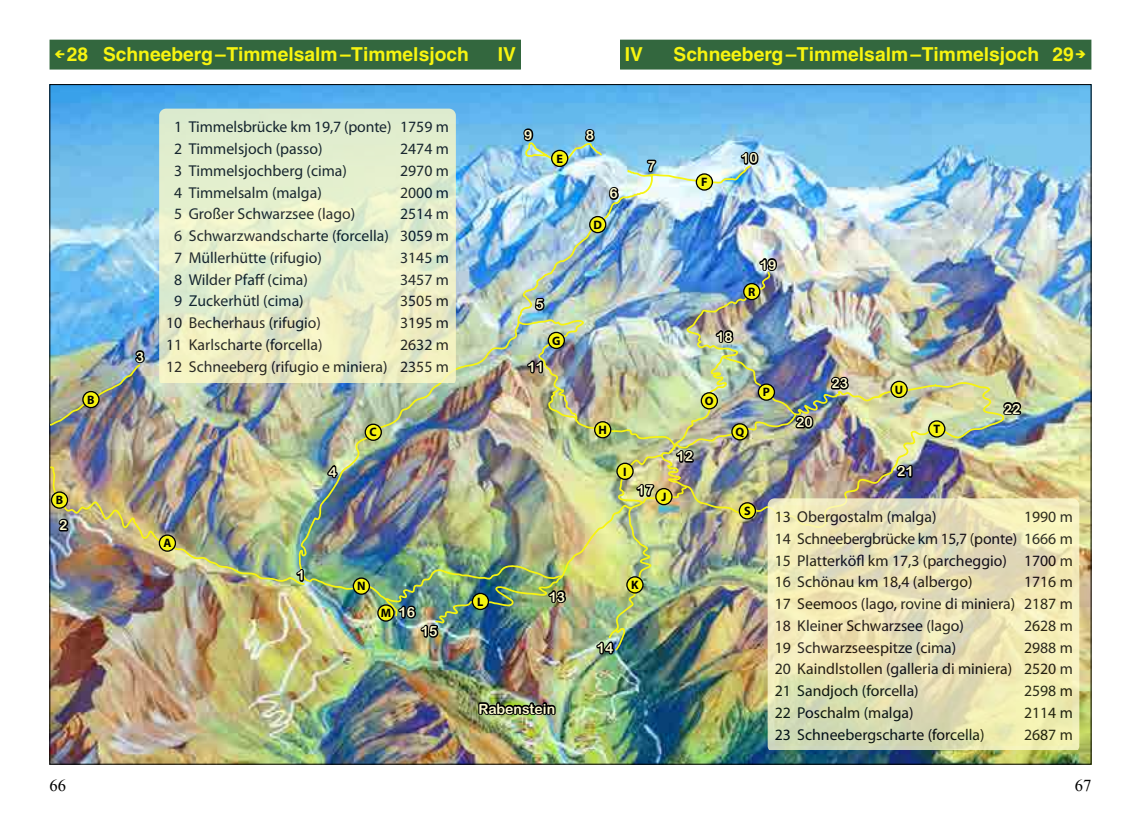
<style>
.page{position:relative;width:1141px;height:819px;background:#fff}
.page>*{position:absolute;margin:0;border:0;box-sizing:border-box;transform-origin:0 0}
.t1{font:700 19.25px "Helvetica";color:#f7f410}
.t2{font:16.62px "Times New Roman";color:#000}
.t3{font:15.75px/21.7px "Myriad Pro";color:#000;text-align:justify}
.t4{font:14px "Arial Rounded MT Bold";color:#fefbd1}
.t5{font:700 12.25px "Myriad";color:#000}
</style>
<div class="page">
<div style="left:50px;top:40px;width:470px;height:29px;background:#33673e"></div>
<div style="left:621px;top:40px;width:470px;height:29px;background:#33673e"></div>
<img style="left:52px;top:86px;width:1037px;height:676px">
<img style="left:459px;top:164px;width:293px;height:88px">
<svg style="left:765px;top:495px;width:318px;height:254px;background:#e7e5b3"></svg>
<div style="left:590px;top:216px;width:16px;height:16px;background:#f7f410;border-radius:50%"></div>
<div style="left:589px;top:216px;width:17px;height:17px;border:1px solid #000;border-radius:50%"></div>
<svg style="left:696px;top:174px;width:16px;height:16px"></svg>
<div style="left:696px;top:173px;width:17px;height:18px;border:1px solid #000;border-radius:50%"></div>
<svg style="left:738px;top:143px;width:22px;height:24px"></svg>
<img style="left:521px;top:123px;width:138px;height:90px">
<img style="left:49px;top:252px;width:975px;height:465px">
<svg style="left:157px;top:106px;width:302px;height:276px;background:#e3eccb"></svg>
<p class="t1" style="left:67px;top:42px;width:403px">28 Schneeberg – Timmelsalm – Timmelsjoch</p>
<p class="t1" style="left:498px;top:42px;width:20px">IV</p>
<p class="t1" style="left:625px;top:42px;width:20px">IV</p>
<p class="t1" style="left:674px;top:42px;width:414px">Schneeberg – Timmelsalm – Timmelsjoch 29➔</p>
<p class="t5" style="left:87px;top:393px;width:9px">B</p>
<p class="t5" style="left:56px;top:494px;width:9px">B</p>
<p class="t4" style="left:59px;top:517px;width:10px">2</p>
<p class="t4" style="left:136px;top:348px;width:10px">3</p>
<p class="t3" style="left:174px;top:117px;width:276px">1 Timmelsbrücke km 19,7 (ponte) 1759 m<br>2 Timmelsjoch (passo)</p>
<p class="t3" style="left:400px;top:138px;width:50px">2474 m</p>
<p class="t3" style="left:174px;top:160px;width:174px">3 Timmelsjochberg (cima)</p>
<p class="t3" style="left:400px;top:160px;width:50px">2970 m</p>
<p class="t3" style="left:174px;top:182px;width:149px">4 Timmelsalm (malga)</p>
<p class="t3" style="left:400px;top:182px;width:50px">2000 m</p>
<p class="t3" style="left:174px;top:203px;width:183px">5 Großer Schwarzsee (lago)</p>
<p class="t3" style="left:174px;top:203px;width:276px;text-indent:226px">2514 m 6 Schwarzwandscharte (forcella) 3059 m 7 Müllerhütte (rifugio)</p>
<p class="t3" style="left:400px;top:247px;width:50px">3145 m</p>
<p class="t3" style="left:174px;top:269px;width:135px">8 Wilder Pfaff (cima)</p>
<p class="t3" style="left:400px;top:269px;width:50px">3457 m</p>
<p class="t3" style="left:174px;top:290px;width:131px">9 Zuckerhütl (cima)</p>
<p class="t3" style="left:400px;top:290px;width:50px">3505 m</p>
<p class="t3" style="left:166px;top:312px;width:156px">10 Becherhaus (rifugio)</p>
<p class="t3" style="left:400px;top:312px;width:50px">3195 m</p>
<p class="t3" style="left:166px;top:334px;width:158px">11 Karlscharte (forcella)</p>
<p class="t3" style="left:166px;top:334px;width:284px;text-align:right">2632 m<br>12 Schneeberg (rifugio e miniera) 2355 m</p>
<p class="t4" style="left:328px;top:463px;width:10px">4</p>
<p class="t5" style="left:370px;top:426px;width:9px">C</p>
<p class="t5" style="left:163px;top:537px;width:10px">A</p>
<p class="t4" style="left:297px;top:567px;width:10px">1</p>
<p class="t5" style="left:357px;top:580px;width:10px">N</p>
<p class="t5" style="left:381px;top:606px;width:12px">M</p>
<p class="t4" style="left:399px;top:603px;width:18px">16</p>
<p class="t4" style="left:421px;top:623px;width:18px">15</p>
<p class="t4" style="left:524px;top:127px;width:10px">9</p>
<p class="t5" style="left:556px;top:152px;width:8px">E</p>
<p class="t4" style="left:535px;top:296px;width:10px">5</p>
<p class="t4" style="left:528px;top:358px;width:18px">11</p>
<p class="t5" style="left:552px;top:334px;width:10px">G</p>
<p class="t5" style="left:477px;top:595px;width:8px">L</p>
<p class="t4" style="left:549px;top:588px;width:18px">13</p>
<p class="t4" style="left:479px;top:700px;width:78px">Rabenstein</p>
<p class="t4" style="left:586px;top:127px;width:10px">8</p>
<p class="t4" style="left:610px;top:185px;width:10px">6</p>
<p class="t5" style="left:593px;top:218px;width:10px">D</p>
<p class="t4" style="left:647px;top:158px;width:10px">7</p>
<p class="t5" style="left:701px;top:176px;width:8px">F</p>
<p class="t4" style="left:741px;top:150px;width:18px">10</p>
<p class="t4" style="left:716px;top:328px;width:18px">18</p>
<p class="t4" style="left:760px;top:256px;width:18px">19</p>
<p class="t5" style="left:748px;top:285px;width:9px">R</p>
<p class="t5" style="left:598px;top:423px;width:10px">H</p>
<p class="t5" style="left:705px;top:394px;width:10px">O</p>
<p class="t5" style="left:623px;top:465px;width:5px">I</p>
<p class="t4" style="left:637px;top:482px;width:18px">17</p>
<p class="t5" style="left:661px;top:490px;width:7px">J</p>
<p class="t4" style="left:676px;top:448px;width:18px">12</p>
<p class="t5" style="left:631px;top:578px;width:9px">K</p>
<p class="t4" style="left:597px;top:639px;width:18px">14</p>
<p class="t5" style="left:736px;top:425px;width:10px">Q</p>
<p class="t5" style="left:744px;top:504px;width:8px">S</p>
<p class="t5" style="left:763px;top:386px;width:9px">P</p>
<p class="t4" style="left:796px;top:414px;width:18px">20</p>
<p class="t4" style="left:831px;top:375px;width:18px">23</p>
<p class="t5" style="left:895px;top:383px;width:10px">U</p>
<p class="t4" style="left:897px;top:463px;width:18px">21</p>
<p class="t5" style="left:933px;top:422px;width:8px">T</p>
<p class="t4" style="left:1004px;top:400px;width:18px">22</p>
<p class="t3" style="left:775px;top:506px;width:163px">13 Obergostalm (malga)</p>
<p class="t3" style="left:775px;top:506px;width:300px;text-indent:249px">1990 m 14 Schneebergbrücke km 15,7 (ponte) 1666 m 15 Platterköfl km 17,3 (parcheggio) 1700 m 16 Schönau km 18,4 (albergo)</p>
<p class="t3" style="left:775px;top:571px;width:300px;text-indent:249px">1716 m 17 Seemoos (lago, rovine di miniera) 2187 m 18 Kleiner Schwarzsee (lago)</p>
<p class="t3" style="left:1024px;top:615px;width:50px">2628 m</p>
<p class="t3" style="left:775px;top:636px;width:183px">19 Schwarzseespitze (cima)</p>
<p class="t3" style="left:775px;top:636px;width:300px;text-indent:249px">2988 m 20 Kaindlstollen (galleria di miniera) 2520 m 21 Sandjoch (forcella)</p>
<p class="t3" style="left:1024px;top:680px;width:50px">2598 m</p>
<p class="t3" style="left:775px;top:702px;width:140px">22 Poschalm (malga)</p>
<p class="t3" style="left:1024px;top:702px;width:50px">2114 m</p>
<p class="t3" style="left:775px;top:723px;width:211px">23 Schneebergscharte (forcella)</p>
<p class="t3" style="left:1024px;top:723px;width:50px">2687 m</p>
<p class="t2" style="left:50px;top:774px;width:18px">66</p>
<p class="t2" style="left:1075px;top:774px;width:18px">67</p>
</div>
